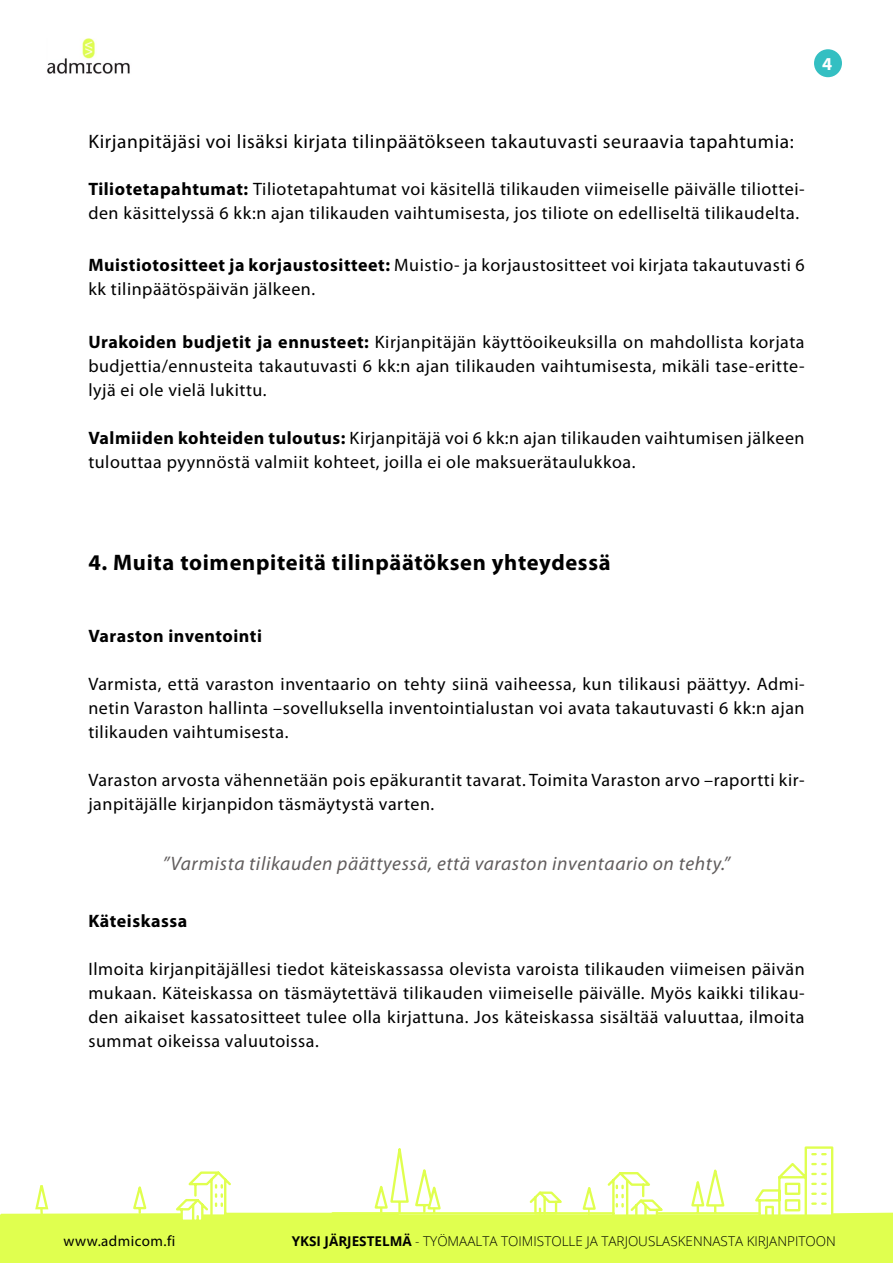
<style>
.page{position:relative;width:893px;height:1263px;background:#fff}
.page>*{position:absolute;margin:0;border:0;box-sizing:border-box;transform-origin:0 0}
.t1{font:700 22.5px "Myriad Pro";letter-spacing:.03em;color:#000}
.t2{font:19.5px "Myriad Pro";letter-spacing:.03em;color:#000}
.t3{font:italic 19.5px "Myriad Pro";letter-spacing:.03em;color:#615d5d}
.t4{font:700 18.15px "Myriad Pro";color:#fff}
.t5{font:18px/24px "Myriad Pro";letter-spacing:.03em;color:#000}
.t6{font:700 18px "Myriad Pro";letter-spacing:.03em;color:#000}
.t7{font:15px "Myriad Pro";letter-spacing:.03em;color:#000}
.t8{font:300 13.5px "Open Sans";color:#000}
.s1{font-weight:700}
</style>
<div class="page">
<svg style="left:0;top:1146px;width:893px;height:117px"></svg>
<img style="left:47px;top:39px;width:83px;height:35px">
<div style="left:814px;top:49px;width:28px;height:28px;background:#34bfc2;border-radius:50%"></div>
<p class="t4" style="left:822px;top:52px;width:12px">4</p>
<p class="t2" style="left:88px;top:130px;width:707px">Kirjanpitäjäsi voi lisäksi kirjata tilinpäätökseen takautuvasti seuraavia tapahtumia:</p>
<p class="t5" style="left:88px;top:176px;width:718px"><span class="s1">Tiliotetapahtumat:</span> Tiliotetapahtumat voi käsitellä tilikauden viimeiselle päivälle tiliottei&shy;den käsittelyssä 6 kk:n ajan tilikauden vaihtumisesta, jos tiliote on edelliseltä tilikaudelta.</p>
<p class="t5" style="left:88px;top:253px;width:718px"><span class="s1">Muistiotositteet ja korjaustositteet:</span> Muistio- ja korjaustositteet voi kirjata takautuvasti 6 kk tilinpäätöspäivän jälkeen.</p>
<p class="t5" style="left:88px;top:329px;width:718px;text-align:justify"><span class="s1">Urakoiden budjetit ja ennusteet:</span> Kirjanpitäjän käyttöoikeuksilla on mahdollista korjata budjettia/ennusteita takautuvasti 6 kk:n ajan tilikauden vaihtumisesta, mikäli tase-eritte&shy;lyjä ei ole vielä lukittu.</p>
<p class="t5" style="left:88px;top:425px;width:718px"><span class="s1">Valmiiden kohteiden tuloutus:</span> Kirjanpitäjä voi 6 kk:n ajan tilikauden vaihtumisen jälkeen tulouttaa pyynnöstä valmiit kohteet, joilla ei ole maksuerätaulukkoa.</p>
<p class="t1" style="left:88px;top:548px;width:524px">4. Muita toimenpiteitä tilinpäätöksen yhteydessä</p>
<p class="t6" style="left:88px;top:624px;width:175px">Varaston inventointi</p>
<p class="t5" style="left:88px;top:672px;width:718px;text-align:justify">Varmista, että varaston inventaario on tehty siinä vaiheessa, kun tilikausi päättyy. Admi&shy;netin Varaston hallinta –sovelluksella inventointialustan voi avata takautuvasti 6 kk:n ajan tilikauden vaihtumisesta.</p>
<p class="t5" style="left:88px;top:768px;width:718px">Varaston arvosta vähennetään pois epäkurantit tavarat. Toimita Varaston arvo –raportti kir&shy;janpitäjälle kirjanpidon täsmäytystä varten.</p>
<p class="t3" style="left:163px;top:851px;width:569px">”Varmista tilikauden päättyessä, että varaston inventaario on tehty.”</p>
<p class="t6" style="left:88px;top:909px;width:101px">Käteiskassa</p>
<p class="t5" style="left:88px;top:956px;width:718px;text-align:justify">Ilmoita kirjanpitäjällesi tiedot käteiskassassa olevista varoista tilikauden viimeisen päivän mukaan. Käteiskassa on täsmäytettävä tilikauden viimeiselle päivälle. Myös kaikki tilikau&shy;den aikaiset kassatositteet tulee olla kirjattuna. Jos käteiskassa sisältää valuuttaa, ilmoita summat oikeissa valuutoissa.</p>
<p class="t7" style="left:64px;top:1231px;width:113px">www.admicom.fi</p>
<p class="t8" style="left:292px;top:1232px;width:546px"><span class="s1">YKSI JÄRJESTELMÄ</span> - TYÖMAALTA TOIMISTOLLE JA TARJOUSLASKENNASTA KIRJANPITOON</p>
</div>
